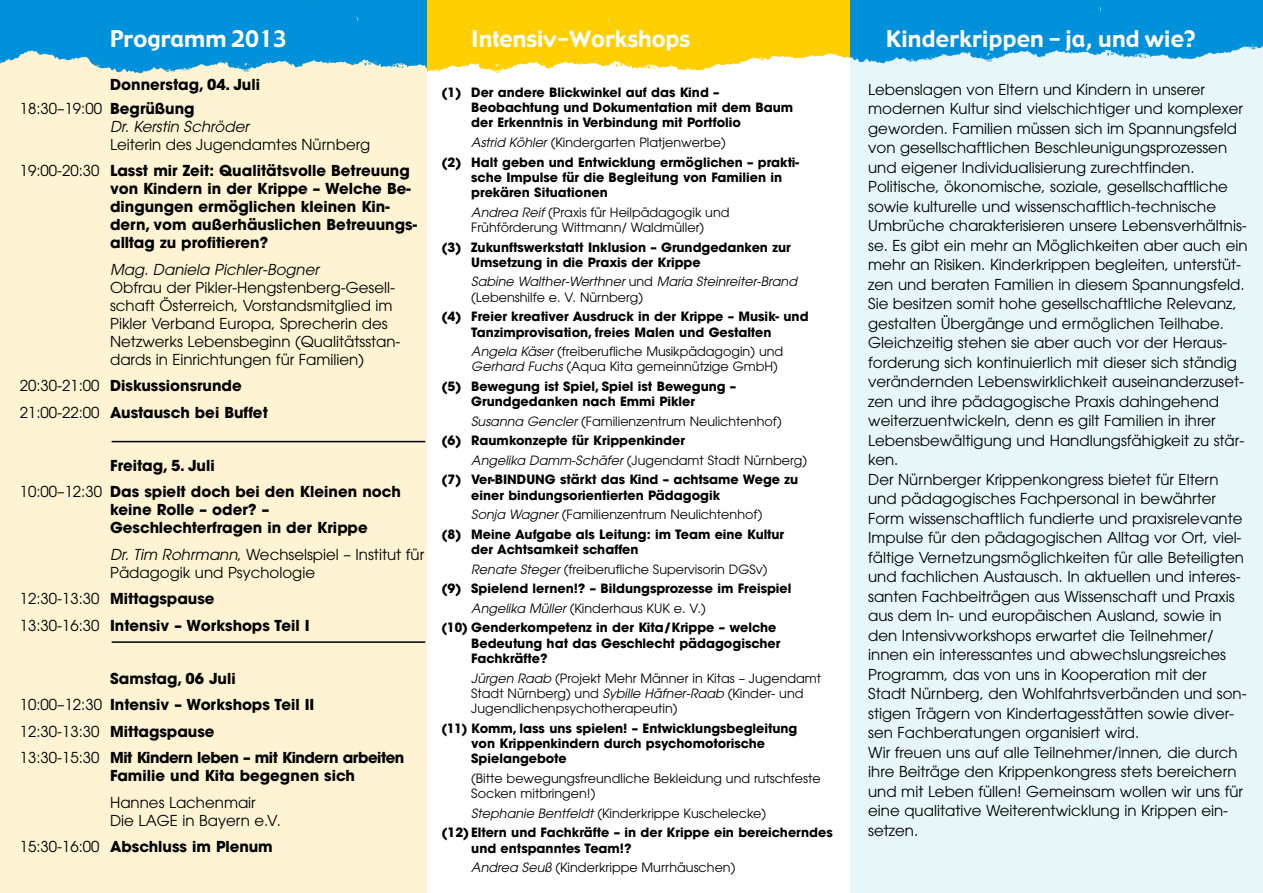
<style>
.page{position:relative;width:1263px;height:893px;background:#fff}
.page>*{position:absolute;margin:0;border:0;box-sizing:border-box;transform-origin:0 0}
.t1{font:22.5px "Gadget";color:#fff}
.t2{font:15px/19.5px "Q Avant Garde";color:#000}
.t3{font:700 15px/26.5px "Q Avant Garde";color:#000}
.t4{font:700 12.75px/15.3px "Q Avant Garde";color:#000}
.t5{font:12.75px/15.3px "Q Avant Garde";color:#000}
.t6{font:700 12.75px/15.3px "Q Avant Garde";color:#000;scale:.94 1}
.t7{font:italic 12.75px/15.3px "Q Avant Garde";color:#000}
.t8{font:700 12.75px "Q Avant Garde";color:#000;scale:.95 1}
.s1{font-weight:400}
.s2{font-style:italic}
.s3{font-weight:700}
.s4{font-weight:400;font-style:italic}
.s5{font-style:normal}
</style>
<div class="page">
<img style="left:427px;top:0;width:423px;height:73px">
<div style="left:0;top:0;width:427px;height:893px;background:#fef3d3"></div>
<div style="left:850px;top:0;width:413px;height:893px;background:#e6f6f9"></div>
<img style="left:0;top:0;width:427px;height:74px">
<img style="left:850px;top:0;width:413px;height:64px">
<hr style="left:112px;top:441px;width:313px;height:1px;background:#000">
<hr style="left:112px;top:641px;width:313px;height:2px;background:#000">
<p class="t1" style="left:110px;top:26px;width:178px">Programm 2013</p>
<p class="t3" style="left:20px;top:73px;width:242px;line-height:23.5px;text-indent:90px">Donnerstag, 04. Juli<br><span class="s1">18:30–19:00</span> Begrüßung</p>
<p class="t2" style="left:110px;top:118px;width:262px;line-height:18px"><span class="s2">Dr. Kerstin Schröder<br></span>Leiterin des Jugendamtes Nürnberg</p>
<p class="t3" style="left:110px;top:162px;width:308px;line-height:18px;text-indent:-90px"><span class="s1">19:00-20:30</span> Lasst mir Zeit: Qualitätsvolle Betreuung von Kindern in der Krippe – Welche Be&shy;dingungen ermöglichen kleinen Kin&shy;dern, vom außerhäuslichen Betreuungs&shy;alltag zu profitieren?</p>
<p class="t2" style="left:110px;top:261px;width:292px;line-height:18px"><span class="s2">Mag. Daniela Pichler-Bogner<br></span>Obfrau der Pikler-Hengstenberg-Gesell&shy;schaft Österreich, Vorstandsmitglied im Pikler Verband Europa, Sprecherin des Netzwerks Lebensbeginn (Qualitätsstan&shy;dards in Einrichtungen für Familien)</p>
<p class="t3" style="left:20px;top:373px;width:250px"><span class="s1">20:30-21:00</span> Diskussionsrunde<br><span class="s1">21:00-22:00</span> Austausch bei Buffet</p>
<p class="t3" style="left:20px;top:452px;width:383px;text-indent:90px">Freitag, 5. Juli<br><span class="s1">10:00–12:30</span> Das spielt doch bei den Kleinen noch</p>
<p class="t3" style="left:110px;top:501px;width:259px;line-height:18px">keine Rolle – oder? –<br>Geschlechterfragen in der Krippe</p>
<p class="t2" style="left:110px;top:546px;width:316px;line-height:18px"><span class="s2">Dr. Tim Rohrmann</span>, Wechselspiel – Institut für<br>Pädagogik und Psychologie</p>
<p class="t3" style="left:20px;top:586px;width:291px"><span class="s1">12:30-13:30</span> Mittagspause<br><span class="s1">13:30-16:30</span> Intensiv – Workshops Teil I</p>
<p class="t3" style="left:20px;top:665px;width:386px;text-indent:90px">Samstag, 06 Juli<br><span class="s1">10:00–12:30</span> Intensiv – Workshops Teil II<br><span class="s1">12:30-13:30</span> Mittagspause<br><span class="s1">13:30-15:30</span> Mit Kindern leben – mit Kindern arbeiten</p>
<p class="t3" style="left:110px;top:763px;width:246px">Familie und Kita begegnen sich<br><span class="s1">Hannes Lachenmair</span></p>
<p class="t2" style="left:20px;top:807px;width:263px;line-height:26.5px;text-indent:90px">Die LAGE in Bayern e.V.<br>15:30-16:00 <span class="s3">Abschluss im Plenum</span></p>
<p class="t1" style="left:471px;top:26px;width:221px">Intensiv-Workshops</p>
<p class="t4" style="left:471px;top:85px;width:323px;text-indent:-30px">(1) Der andere Blickwinkel auf das Kind –<br>Beobachtung und Dokumentation mit dem Baum der Erkenntnis in Verbindung mit Portfolio</p>
<p class="t4" style="left:441px;top:133px;width:359px;line-height:19.5px;text-indent:30px"><span class="s4">Astrid Köhler</span> <span class="s1">(Kindergarten Platjenwerbe)<br></span>(2) Halt geben und Entwicklung ermöglichen – prakti-</p>
<p class="t4" style="left:471px;top:170px;width:312px">sche Impulse für die Begleitung von Familien in prekären Situationen</p>
<p class="t5" style="left:471px;top:205px;width:260px"><span class="s2">Andrea Reif</span> (Praxis für Heilpädagogik und<br>Frühförderung Wittmann/ Waldmüller)</p>
<p class="t4" style="left:471px;top:240px;width:321px;text-indent:-30px">(3) Zukunftswerkstatt Inklusion – Grundgedanken zur<br>Umsetzung in die Praxis der Krippe</p>
<p class="t7" style="left:471px;top:274px;width:327px">Sabine Walther-Werthner <span class="s5">und</span> Maria Steinreiter-Brand <span class="s5">(Lebenshilfe e. V. Nürnberg)</span></p>
<p class="t4" style="left:441px;top:309px;width:369px;text-align:center">(4) Freier kreativer Ausdruck in der Krippe – Musik- und<br>Tanzimprovisation, freies Malen und Gestalten</p>
<p class="t5" style="left:471px;top:344px;width:313px"><span class="s2">Angela Käser</span> (freiberufliche Musikpädagogin) und<br><span class="s2">Gerhard Fuchs</span> (Aqua Kita gemeinnützige GmbH)</p>
<p class="t4" style="left:471px;top:379px;width:267px;text-indent:-30px">(5) Bewegung ist Spiel, Spiel ist Bewegung –<br>Grundgedanken nach Emmi Pikler</p>
<p class="t5" style="left:471px;top:414px;width:312px"><span class="s2">Susanna Gencler</span> (Familienzentrum Neulichtenhof)</p>
<p class="t4" style="left:441px;top:433px;width:245px">(6) Raumkonzepte für Krippenkinder</p>
<p class="t5" style="left:471px;top:453px;width:337px"><span class="s2">Angelika Damm-Schäfer</span> (Jugendamt Stadt Nürnberg)</p>
<p class="t4" style="left:441px;top:472px;width:358px">(7) Ver-BINDUNG stärkt das Kind – achtsame Wege zu</p>
<p class="t4" style="left:471px;top:488px;width:251px">einer bindungsorientierten Pädagogik</p>
<p class="t5" style="left:471px;top:507px;width:293px"><span class="s2">Sonja Wagner</span> (Familienzentrum Neulichtenhof)</p>
<p class="t4" style="left:441px;top:527px;width:344px">(8) Meine Aufgabe als Leitung: im Team eine Kultur</p>
<p class="t4" style="left:471px;top:542px;width:169px">der Achtsamkeit schaffen</p>
<p class="t5" style="left:471px;top:562px;width:298px"><span class="s2">Renate Steger</span> (freiberufliche Supervisorin DGSv)</p>
<p class="t4" style="left:441px;top:581px;width:352px">(9) Spielend lernen!? – Bildungsprozesse im Freispiel</p>
<p class="t5" style="left:471px;top:601px;width:236px"><span class="s2">Angelika Müller</span> (Kinderhaus KUK e. V.)</p>
<p class="t8" style="left:441px;top:621px;width:354px">(10) Genderkompetenz in der Kita/Krippe – welche</p>
<p class="t4" style="left:471px;top:636px;width:311px">Bedeutung hat das Geschlecht pädagogischer<br>Fachkräfte?</p>
<p class="t5" style="left:471px;top:671px;width:351px"><span class="s2">Jürgen Raab</span> (Projekt Mehr Männer in Kitas – Jugendamt<br>Stadt Nürnberg) und <span class="s2">Sybille Häfner-Raab</span> (Kinder- und<br>Jugendlichenpsychotherapeutin)</p>
<p class="t6" style="left:471px;top:721px;width:348px;text-indent:-30px">(11) Komm, lass uns spielen! – Entwicklungsbegleitung von Krippenkindern durch psychomotorische<br>Spielangebote</p>
<p class="t5" style="left:471px;top:771px;width:351px">(Bitte bewegungsfreundliche Bekleidung und rutschfeste<br>Socken mitbringen!)</p>
<p class="t4" style="left:441px;top:804px;width:393px;line-height:19.5px;text-indent:30px"><span class="s4">Stephanie Bentfeldt</span> <span class="s1">(Kinderkrippe Kuschelecke) </span>(12)Eltern und Fachkräfte – in der Krippe ein bereicherndes</p>
<p class="t5" style="left:471px;top:838px;width:266px;line-height:19.5px"><span class="s3">und entspanntes Team!?<br></span><span class="s2">Andrea Seuß</span> (Kinderkrippe Murrhäuschen)</p>
<p class="t1" style="left:886px;top:26px;width:311px">Kinderkrippen – ja, und wie?</p>
<p class="t2" style="left:868px;top:80px;width:381px">Lebenslagen von Eltern und Kindern in unserer modernen Kultur sind vielschichtiger und komplexer geworden. Familien müssen sich im Spannungsfeld von gesellschaftlichen Beschleunigungsprozessen und eigener Individualisierung zurechtfinden.<br>Politische, ökonomische, soziale, gesellschaftliche sowie kulturelle und wissenschaftlich-technische Umbrüche charakterisieren unsere Lebensverhältnis&shy;se. Es gibt ein mehr an Möglichkeiten aber auch ein mehr an Risiken. Kinderkrippen begleiten, unterstüt&shy;zen und beraten Familien in diesem Spannungsfeld.<br>Sie besitzen somit hohe gesellschaftliche Relevanz, gestalten Übergänge und ermöglichen Teilhabe.<br>Gleichzeitig stehen sie aber auch vor der Heraus&shy;forderung sich kontinuierlich mit dieser sich ständig verändernden Lebenswirklichkeit auseinanderzuset&shy;zen und ihre pädagogische Praxis dahingehend weiterzuentwickeln, denn es gilt Familien in ihrer Lebensbewältigung und Handlungsfähigkeit zu stär&shy;ken.<br>Der Nürnberger Krippenkongress bietet für Eltern und pädagogisches Fachpersonal in bewährter Form wissenschaftlich fundierte und praxisrelevante Impulse für den pädagogischen Alltag vor Ort, viel&shy;fältige Vernetzungsmöglichkeiten für alle Beteiligten und fachlichen Austausch. In aktuellen und interes&shy;santen Fachbeiträgen aus Wissenschaft und Praxis aus dem In- und europäischen Ausland, sowie in den Intensivworkshops erwartet die Teilnehmer/ innen ein interessantes und abwechslungsreiches Programm, das von uns in Kooperation mit der Stadt Nürnberg, den Wohlfahrtsverbänden und son&shy;stigen Trägern von Kindertagesstätten sowie diver&shy;sen Fachberatungen organisiert wird.<br>Wir freuen uns auf alle Teilnehmer/innen, die durch ihre Beiträge den Krippenkongress stets bereichern und mit Leben füllen! Gemeinsam wollen wir uns für eine qualitative Weiterentwicklung in Krippen ein&shy;setzen.</p>
</div>
